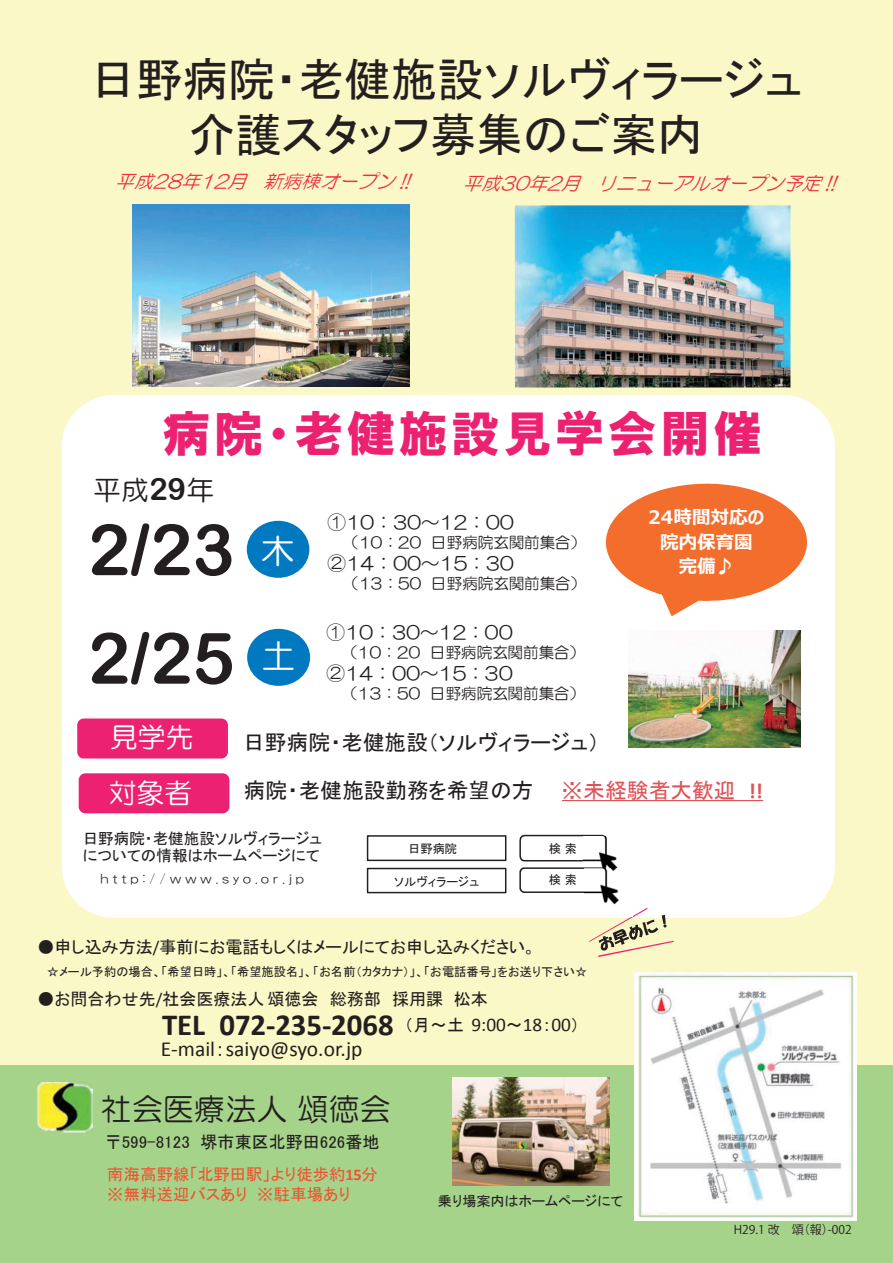
<style>
.page{position:relative;width:893px;height:1263px;background:#fff}
.page>*{position:absolute;margin:0;border:0;box-sizing:border-box;transform-origin:0 0}
.t1{font:71.1px "Arial Rounded MT Bold";color:#231f20}
.t2{font:49.2px "HGP Soei Kakugothic UB";letter-spacing:.06em;color:#ed2171}
.t3{font:46.35px/55.5px "MS P Gothic";color:#231f20;text-align:center}
.t4{font:34.05px "HG Maru Gothic MPRO";color:#fff}
.t5{font:700 30.75px "Calibri";color:#231f20}
.t6{font:30.75px "HG Maru Gothic MPRO";letter-spacing:.01em;color:#231f20}
.t7{font:27.75px "HG Maru Gothic MPRO";color:#fff}
.t8{font:27.75px "HG Maru Gothic MPRO";color:#231f20}
.t9{font:21.45px "MS P Gothic";letter-spacing:.01em;color:#231f20}
.t10{font:21.45px "Calibri";color:#231f20}
.t11{font:21.45px "MS P Gothic";letter-spacing:.015em;color:#de5357}
.t12{font:18.45px "HG Maru Gothic MPRO";letter-spacing:.02em;color:#231f20}
.t13{font:italic 18.45px "HG Maru Gothic MPRO";color:#ee2f3f}
.t14{font:700 18.45px/24.6px "Meiryo UI";color:#fff;text-align:center}
.t15{font:17.1px "MS P Gothic";color:#231f20}
.t16{font:16.35px/19.2px "MS P Gothic";color:#f05332}
.t17{font:15.6px "HG Maru Gothic MPRO";color:#231f20}
.t18{font:15.6px/17.2px "MS P Gothic";color:#231f20}
.t19{font:14.1px "MS P Gothic";color:#231f20}
.t20{font:12.15px "MS P Gothic";color:#231f20}
.t21{font:12.15px "HG Maru Gothic MPRO";letter-spacing:.33em;color:#231f20}
.t22{font:12px "Koz Go Pro";color:#231f20}
.s1{font-family:"Arial Rounded MT Bold";font-size:30.75px}
.s2{font-family:"MS Gothic"}
.s3{font-family:"Calibri";font-weight:700}
.s4{font-family:"Calibri"}
.s5{font-family:"MS P Gothic";font-weight:400;font-size:17.1px}
.s6{font-weight:400;font-size:19.2px}
.s7{font-family:"MS P Gothic";font-weight:400;font-size:19.2px}
.s8{font-family:"MS P Gothic"}
</style>
<div class="page">
<div style="left:0;top:0;width:893px;height:1110px;background:#faf8c7"></div>
<div style="left:62px;top:395px;width:773px;height:523px;background:#fff;border-radius:52px"></div>
<div style="left:247px;top:521px;width:62px;height:57px;background:#0079c1;border-radius:50%"></div>
<div style="left:77px;top:718px;width:151px;height:40px;background:#ed2171;border-radius:7px"></div>
<div style="left:79px;top:773px;width:150px;height:40px;background:#ed2171;border-radius:7px"></div>
<svg style="left:562px;top:800px;width:201px;height:1px"></svg>
<svg style="left:367px;top:835px;width:139px;height:26px"></svg>
<svg style="left:519px;top:835px;width:88px;height:26px"></svg>
<div style="left:0;top:1066px;width:893px;height:197px;background:#a6d38a"></div>
<img style="left:37px;top:1081px;width:56px;height:51px">
<svg style="left:589px;top:908px;width:85px;height:49px"></svg>
<img style="left:635px;top:973px;width:221px;height:247px">
<img style="left:452px;top:1078px;width:157px;height:107px">
<img style="left:583px;top:837px;width:35px;height:31px">
<div style="left:247px;top:629px;width:63px;height:57px;background:#0079c1;border-radius:50%"></div>
<svg style="left:605px;top:483px;width:202px;height:133px"></svg>
<img style="left:628px;top:630px;width:172px;height:118px">
<svg style="left:519px;top:867px;width:88px;height:26px"></svg>
<img style="left:585px;top:868px;width:47px;height:48px">
<img style="left:515px;top:205px;width:275px;height:182px">
<svg style="left:367px;top:868px;width:139px;height:25px"></svg>
<img style="left:133px;top:204px;width:276px;height:183px">
<h3 class="t3" style="left:90px;top:51px;width:715px">日野病院・老健施設ソルヴィラージュ介護スタッフ募集のご案内</h3>
<p class="t13" style="left:115px;top:172px;width:303px">平成28年12月新病棟オープン !!</p>
<p class="t13" style="left:462px;top:174px;width:381px">平成30年2月リニューアルオープン予定 !!</p>
<h2 class="t2" style="left:162px;top:409px;width:601px">病院・老健施設見学会開催</h2>
<h3 class="t8" style="left:93px;top:476px;width:123px">平成<span class="s1">29</span>年</h3>
<h1 class="t1" style="left:88px;top:508px;width:209px">2/23 <sup>木</sup></h1>
<p class="t14" style="left:648px;top:506px;width:118px">24時間対応の院内保育園<br>完備♪</p>
<p class="t12" style="left:328px;top:513px;width:188px">①10：30～12：00</p>
<p class="t17" style="left:343px;top:534px;width:244px">（10：20 日野病院玄関前集合）</p>
<p class="t12" style="left:328px;top:554px;width:188px">②14：00～15：30</p>
<p class="t17" style="left:343px;top:575px;width:244px">（13：50 日野病院玄関前集合）</p>
<h1 class="t1" style="left:88px;top:616px;width:148px">2/25</h1>
<h3 class="t4" style="left:262px;top:638px;width:36px">土</h3>
<p class="t12" style="left:326px;top:623px;width:188px">①10：30～12：00</p>
<p class="t17" style="left:342px;top:645px;width:244px">（10：20 日野病院玄関前集合）</p>
<p class="t12" style="left:326px;top:664px;width:188px">②14：00～15：30</p>
<p class="t17" style="left:342px;top:685px;width:244px">（13：50 日野病院玄関前集合）</p>
<h3 class="t7" style="left:110px;top:723px;width:85px">見学先</h3>
<p class="t9" style="left:243px;top:731px;width:357px">日野病院・老健施設（ソルヴィラージュ）</p>
<h3 class="t7" style="left:109px;top:779px;width:85px">対象者</h3>
<p class="t9" style="left:244px;top:779px;width:291px">病院・老健施設勤務を希望の方</p>
<p class="t11" style="left:562px;top:779px;width:203px"><span class="s2">※</span>未経験者大歓迎 <span class="s3">!!</span></p>
<p class="t18" style="left:83px;top:830px;width:241px">日野病院・老健施設ソルヴィラージュについての情報はホームページにて</p>
<p class="t21" style="left:101px;top:872px;width:205px">http://www.syo.or.jp</p>
<p class="t20" style="left:408px;top:842px;width:50px">日野病院</p>
<p class="t20" style="left:549px;top:842px;width:30px">検索</p>
<p class="t20" style="left:549px;top:874px;width:30px">検索</p>
<p class="t20" style="left:394px;top:876px;width:87px">ソルヴィラージュ</p>
<p class="t15" style="left:38px;top:938px;width:500px">●申し込み方法<span class="s4">/</span>事前にお電話もしくはメールにてお申し込みください。</p>
<p class="t20" style="left:47px;top:965px;width:542px">☆メール予約の場合、「希望日時」、「希望施設名」、「お名前（カタカナ）」、「お電話番号」をお送り下さい☆</p>
<p class="t15" style="left:38px;top:990px;width:452px">●お問合わせ先<span class="s4">/</span>社会医療法人頌徳会 総務部 採用課 松本</p>
<h3 class="t5" style="left:162px;top:1005px;width:419px">TEL 072-235-2068 <span class="s5">（月～土</span> <span class="s6">9:00</span><span class="s5">～</span><span class="s6">18</span><span class="s7">：</span><span class="s6">00</span><span class="s5">）</span></h3>
<p class="t10" style="left:161px;top:1035px;width:203px">E-mail<span class="s8">：</span>saiyo@syo.or.jp</p>
<h3 class="t6" style="left:101px;top:1093px;width:291px">社会医療法人頌徳会</h3>
<p class="t15" style="left:105px;top:1133px;width:276px">〒599-8123 堺市東区北野田626番地</p>
<p class="t16" style="left:107px;top:1165px;width:272px">南海高野線「北野田駅」より徒歩約<span class="s3">15</span>分<span class="s2">※</span>無料送迎バスあり <span class="s2">※</span>駐車場あり</p>
<p class="t19" style="left:438px;top:1194px;width:187px">乗り場案内はホームページにて</p>
<p class="t22" style="left:734px;top:1221px;width:119px">H29.1 改　頌（報）-002</p>
</div>
